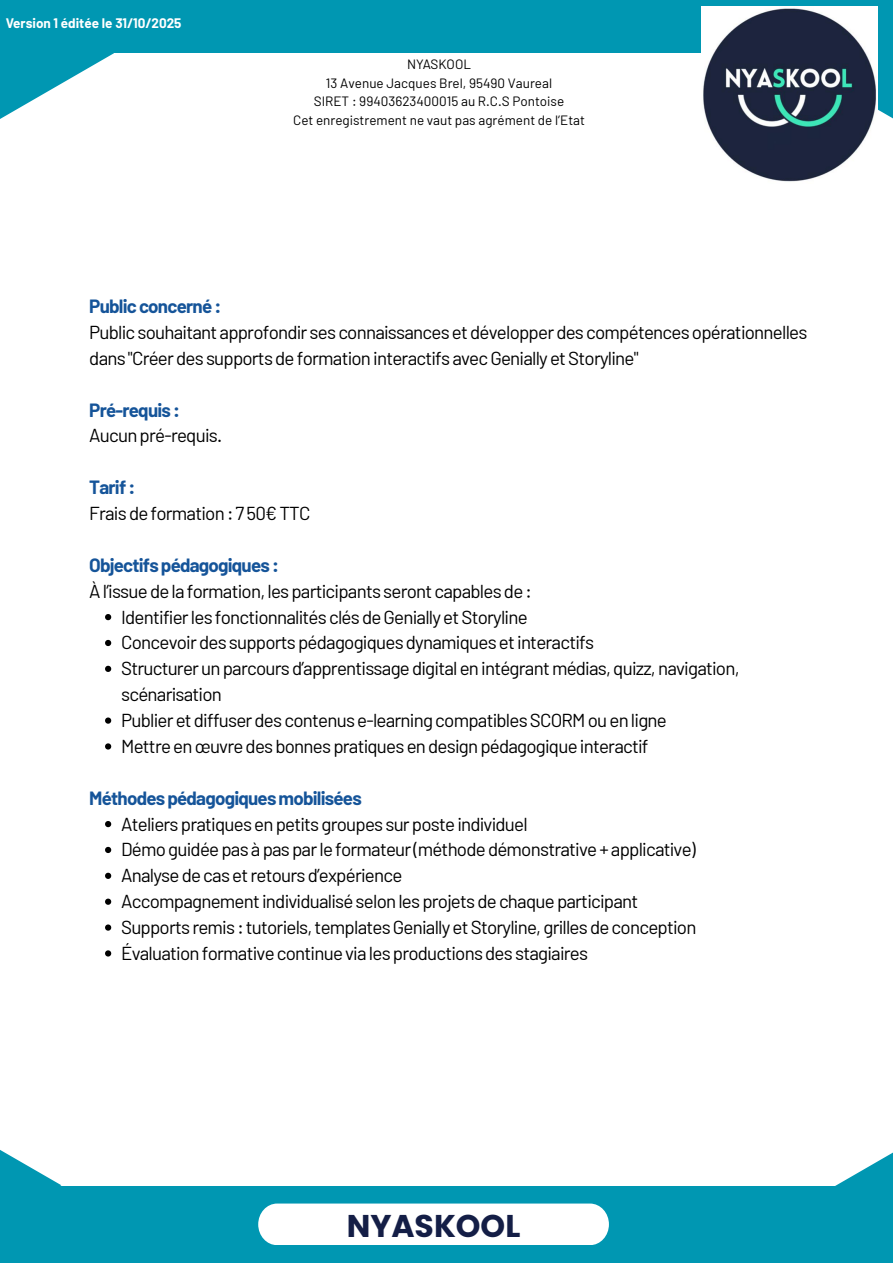
<style>
.page{position:relative;width:893px;height:1263px;background:#fff}
.page>*{position:absolute;margin:0;border:0;box-sizing:border-box;transform-origin:0 0}
.t1{font:700 31.42px "Poppins";color:#141e46}
.t2{font:18.75px/25.9px "Barlow";letter-spacing:-.04em;color:#000}
.t3{font:700 18.75px "Barlow";letter-spacing:-.04em;color:#155499}
.t4{font:13.5px/18.5px "Barlow";color:#000;text-align:center}
.t5{font:700 13.5px "Barlow";color:#fff}
</style>
<div class="page">
<div style="left:0;top:1186px;width:893px;height:77px;background:#0097b2"></div>
<div style="left:258px;top:1203px;width:351px;height:42px;background:#fff"></div>
<svg style="left:0;top:1150px;width:61px;height:36px"></svg>
<svg style="left:835px;top:1152px;width:58px;height:34px"></svg>
<div style="left:0;top:0;width:893px;height:53px;background:#0097b2"></div>
<svg style="left:0;top:53px;width:114px;height:66px"></svg>
<div style="left:780px;top:0;width:113px;height:128px;background:#0097b2"></div>
<svg style="left:105px;top:614px;width:6px;height:6px"></svg>
<svg style="left:105px;top:640px;width:6px;height:6px"></svg>
<svg style="left:105px;top:666px;width:6px;height:6px"></svg>
<svg style="left:105px;top:717px;width:6px;height:7px"></svg>
<svg style="left:105px;top:743px;width:6px;height:6px"></svg>
<svg style="left:105px;top:821px;width:6px;height:6px"></svg>
<svg style="left:105px;top:847px;width:6px;height:6px"></svg>
<svg style="left:105px;top:873px;width:6px;height:6px"></svg>
<svg style="left:105px;top:898px;width:6px;height:7px"></svg>
<svg style="left:105px;top:924px;width:6px;height:7px"></svg>
<svg style="left:105px;top:950px;width:6px;height:6px"></svg>
<img style="left:701px;top:6px;width:176px;height:176px">
<p class="t5" style="left:6px;top:15px;width:177px">Version 1 éditée le 31/10/2025</p>
<p class="t4" style="left:293px;top:55px;width:293px">NYASKOOL<br>13 Avenue Jacques Brel, 95490 Vaureal<br>SIRET : 99403623400015 au R.C.S Pontoise<br>Cet enregistrement ne vaut pas agrément de l’Etat</p>
<p class="t3" style="left:89px;top:294px;width:133px">Public concerné :</p>
<p class="t2" style="left:89px;top:319px;width:719px">Public souhaitant approfondir ses connaissances et développer des compétences opérationnelles dans "Créer des supports de formation interactifs avec Genially et Storyline"</p>
<p class="t3" style="left:89px;top:398px;width:92px">Pré-requis :</p>
<p class="t2" style="left:89px;top:422px;width:134px">Aucun pré-requis.</p>
<p class="t3" style="left:89px;top:475px;width:48px">Tarif :</p>
<p class="t2" style="left:89px;top:500px;width:223px">Frais de formation : 7 50€ TTC</p>
<p class="t3" style="left:89px;top:553px;width:191px">Objectifs pédagogiques :</p>
<p class="t2" style="left:121px;top:577px;width:620px;text-indent:-32px">À l’issue de la formation, les participants seront capables de :<br>Identifier les fonctionnalités clés de Genially et Storyline<br>Concevoir des supports pédagogiques dynamiques et interactifs<br>Structurer un parcours d’apprentissage digital en intégrant médias, quizz, navigation, scénarisation<br>Publier et diffuser des contenus e-learning compatibles SCORM ou en ligne<br>Mettre en œuvre des bonnes pratiques en design pédagogique interactif</p>
<p class="t3" style="left:89px;top:786px;width:274px">Méthodes pédagogiques mobilisées</p>
<p class="t2" style="left:121px;top:810px;width:577px">Ateliers pratiques en petits groupes sur poste individuel<br>Démo guidée pas à pas par le formateur (méthode démonstrative + applicative)<br>Analyse de cas et retours d’expérience<br>Accompagnement individualisé selon les projets de chaque participant Supports remis : tutoriels, templates Genially et Storyline, grilles de conception Évaluation formative continue via les productions des stagiaires</p>
<h1 class="t1" style="left:347px;top:1204px;width:175px">NYASKOOL</h1>
</div>
